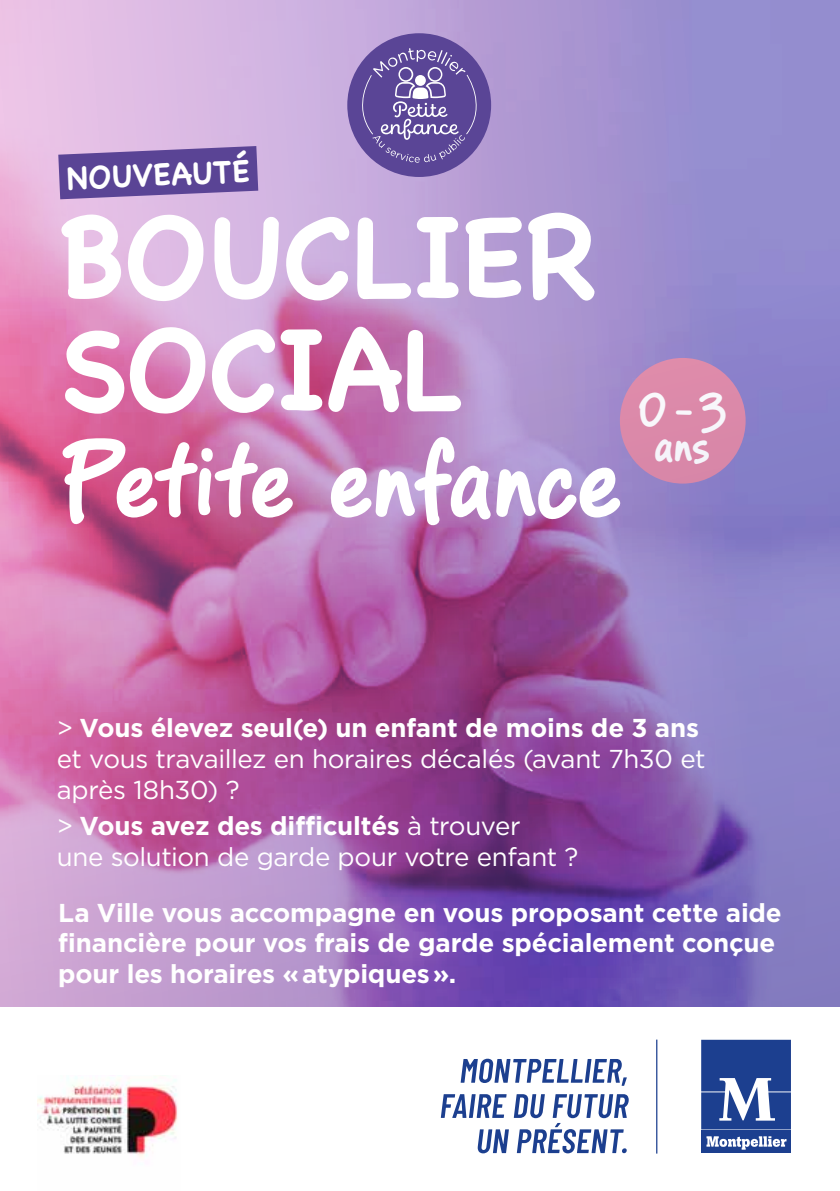
<style>
.page{position:relative;width:840px;height:1191px;background:#fff}
.page>*{position:absolute;margin:0;border:0;box-sizing:border-box;transform-origin:0 0}
.t1{font:700 114px/112.4px "Chalkboard";letter-spacing:-.02em;color:#fff}
.t2{font:700 112.4px "PF Reminder";letter-spacing:-.04em;color:#fff}
.t3{font:700 48.6px/36px "PF Reminder";color:#fff;text-align:center}
.t4{font:700 31.2px "Chalkboard";color:#fff}
.t5{font:25.8px/30.6px "Gotham";letter-spacing:-.015em;color:#fff}
.t6{font:700 25.8px/30.6px "Gotham";letter-spacing:-.01em;color:#fff}
.s1{font-weight:700}
</style>
<div class="page">
<img style="left:0;top:0;width:839px;height:1007px">
<hr style="left:655px;top:1039px;width:2px;height:114px;background:#1c3f8f">
<svg style="left:460px;top:1058px;width:166px;height:27px"></svg>
<svg style="left:440px;top:1094px;width:188px;height:59px"></svg>
<svg style="left:701px;top:1039px;width:89px;height:90px;background:#405da0"></svg>
<div style="left:700px;top:1130px;width:90px;height:23px;background:#1c3f8f"></div>
<svg style="left:706px;top:1136px;width:80px;height:13px"></svg>
<img style="left:38px;top:1076px;width:140px;height:81px">
<svg style="left:58px;top:146px;width:200px;height:53px;background:#6f57a2"></svg>
<svg style="left:347px;top:33px;width:144px;height:144px;background:#7e69ad"></svg>
<div style="left:429px;top:69px;width:11px;height:11px;background:#5a4596;border-radius:50%"></div>
<p class="t4" style="left:66px;top:159px;width:183px;rotate:-2deg">NOUVEAUTÉ</p>
<h1 class="t1" style="left:58px;top:200px;width:542px">BOUCLIER<br>SOCIAL</h1>
<h2 class="t2" style="left:58px;top:410px;width:564px">Petite enfance</h2>
<h3 class="t3" style="left:636px;top:394px;width:92px">0-3 ans</h3>
<p class="t5" style="left:57px;top:712px;width:650px">&gt; <span class="s1">Vous élevez seul(e) un enfant de moins de 3 ans </span>et vous travaillez en horaires décalés (avant 7h30 et après 18h30) ?</p>
<p class="t5" style="left:57px;top:810px;width:523px">&gt; <span class="s1">Vous avez des difficultés</span> à trouver<br>une solution de garde pour votre enfant ?</p>
<p class="t6" style="left:58px;top:897px;width:724px">La Ville vous accompagne en vous proposant cette aide financière pour vos frais de garde spécialement conçue pour les horaires « atypiques ».</p>
</div>
